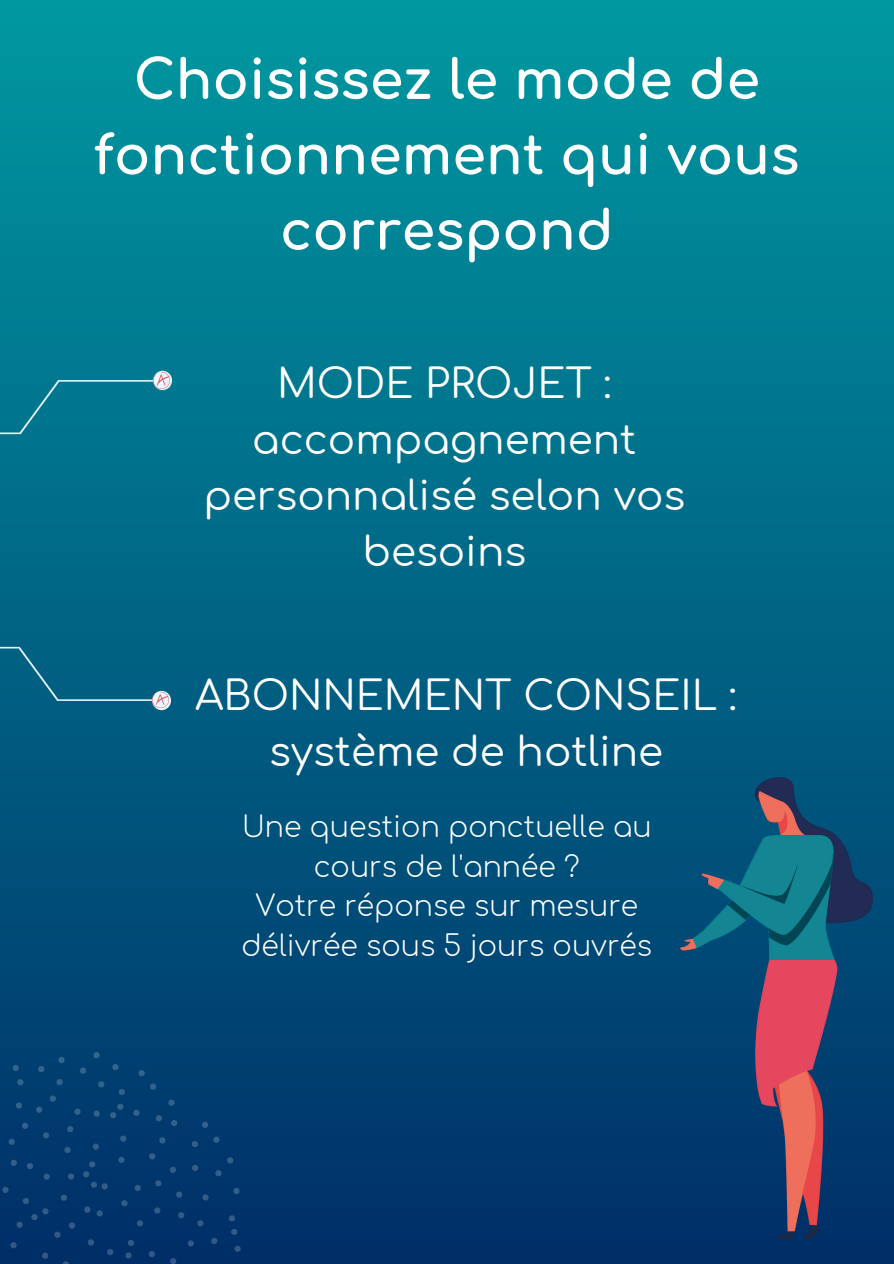
<style>
.page{position:relative;width:894px;height:1264px;background:#fff}
.page>*{position:absolute;margin:0;border:0;box-sizing:border-box;transform-origin:0 0}
.t1{font:700 54px/75.3px "Comfortaa";color:#fff;text-align:center}
.t2{font:40.5px/56.2px "Comfortaa";color:#fff;text-align:center}
.t3{font:300 28.5px/39.3px "Comfortaa";color:#fff;text-align:center}
</style>
<div class="page">
<div style="left:0;top:0;width:893px;height:1263px;background:linear-gradient(to bottom,#0098a1,#002e68)"></div>
<div style="left:0;top:363px;width:187px;height:88px;background:#00768e"></div>
<div style="left:0;top:630px;width:187px;height:87px;background:#006082"></div>
<img style="left:154px;top:372px;width:15px;height:16px">
<img style="left:153px;top:692px;width:16px;height:16px">
<img style="left:680px;top:778px;width:192px;height:460px">
<img style="left:0;top:1052px;width:241px;height:211px">
<p class="t1" style="left:94px;top:44px;width:706px">Choisissez le mode de fonctionnement qui vous correspond</p>
<h2 class="t2" style="left:203px;top:356px;width:483px">MODE PROJET : accompagnement personnalisé selon vos besoins</h2>
<p class="t2" style="left:195px;top:668px;width:543px">ABONNEMENT CONSEIL : système de hotline</p>
<p class="t3" style="left:242px;top:808px;width:411px">Une question ponctuelle au cours de l'année ?</p>
<p class="t3" style="left:241px;top:887px;width:412px">Votre réponse sur mesure délivrée sous 5 jours ouvrés</p>
</div>
